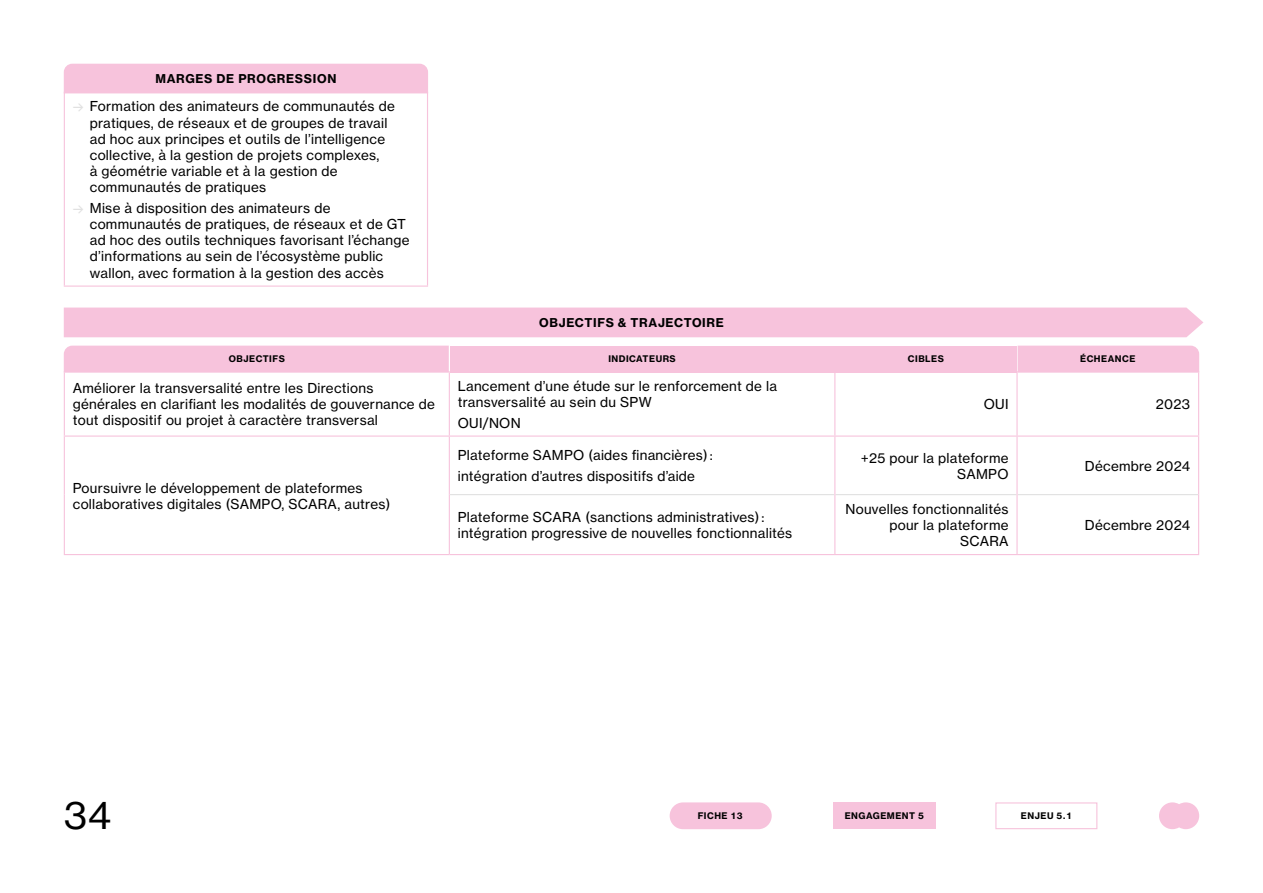
<style>
.page{position:relative;width:1263px;height:893px;background:#fff}
.page>*{position:absolute;margin:0;border:0;box-sizing:border-box;transform-origin:0 0}
.t1{font:36px "N Haas Grotesk TX Pro 55 Rg";color:#000}
.t2{font:13.5px/16.2px "N Haas Grotesk TX Pro 55 Rg";letter-spacing:.02em;color:#000}
.t3{font:12px "N Haas Grotesk TX Pro 75 Bd";letter-spacing:.055em;color:#000}
.t4{font:9px "N Haas Grotesk TX Pro 75 Bd";letter-spacing:.055em;color:#000}
.s1{font-family:"Suisse Intl";color:#e1e1e1}
</style>
<div class="page">
<hr style="left:64px;top:93px;width:1px;height:193px;background:#f7c3dc">
<hr style="left:427px;top:93px;width:1px;height:193px;background:#f7c3dc">
<hr style="left:64px;top:286px;width:364px;height:1px;background:#f7c3dc">
<div style="left:64px;top:64px;width:364px;height:29px;background:#f7c3dc"></div>
<div style="left:64px;top:308px;width:1139px;height:29px;background:#f7c3dc"></div>
<hr style="left:449px;top:372px;width:1px;height:63px;background:#f7c3dc">
<hr style="left:834px;top:372px;width:1px;height:63px;background:#f7c3dc">
<hr style="left:1016px;top:372px;width:1px;height:63px;background:#f7c3dc">
<hr style="left:64px;top:435px;width:385px;height:2px;background:#f7c3dc">
<hr style="left:449px;top:435px;width:386px;height:2px;background:#f7c3dc">
<hr style="left:449px;top:437px;width:1px;height:58px;background:#f7c3dc">
<hr style="left:835px;top:435px;width:182px;height:2px;background:#f7c3dc">
<hr style="left:1017px;top:435px;width:182px;height:2px;background:#f7c3dc">
<hr style="left:449px;top:495px;width:1px;height:59px;background:#f7c3dc">
<hr style="left:64px;top:372px;width:1px;height:63px;background:#f7c3dc">
<hr style="left:449px;top:371px;width:386px;height:1px;background:#f7c3dc">
<hr style="left:835px;top:371px;width:182px;height:1px;background:#f7c3dc">
<hr style="left:1198px;top:372px;width:1px;height:63px;background:#f7c3dc">
<hr style="left:64px;top:437px;width:1px;height:58px;background:#f7c3dc">
<hr style="left:1198px;top:437px;width:1px;height:58px;background:#f7c3dc">
<hr style="left:64px;top:495px;width:1px;height:59px;background:#f7c3dc">
<hr style="left:1198px;top:495px;width:1px;height:59px;background:#f7c3dc">
<hr style="left:64px;top:554px;width:385px;height:1px;background:#f7c3dc">
<hr style="left:449px;top:554px;width:386px;height:1px;background:#f7c3dc">
<hr style="left:835px;top:554px;width:182px;height:1px;background:#f7c3dc">
<hr style="left:1017px;top:554px;width:182px;height:1px;background:#f7c3dc">
<hr style="left:450px;top:494px;width:384px;height:1px;background:#e1e1e1">
<hr style="left:835px;top:494px;width:181px;height:1px;background:#e1e1e1">
<hr style="left:1017px;top:494px;width:181px;height:1px;background:#e1e1e1">
<hr style="left:834px;top:437px;width:1px;height:58px;background:#f7c3dc">
<hr style="left:1016px;top:437px;width:1px;height:58px;background:#f7c3dc">
<hr style="left:834px;top:495px;width:1px;height:59px;background:#f7c3dc">
<hr style="left:1016px;top:495px;width:1px;height:59px;background:#f7c3dc">
<div style="left:64px;top:346px;width:385px;height:26px;background:#f7c3dc"></div>
<div style="left:450px;top:346px;width:384px;height:26px;background:#f7c3dc"></div>
<div style="left:835px;top:346px;width:181px;height:26px;background:#f7c3dc"></div>
<div style="left:1017px;top:346px;width:182px;height:26px;background:#f7c3dc"></div>
<div style="left:833px;top:802px;width:102px;height:27px;background:#f7c3dc"></div>
<div style="left:995px;top:802px;width:102px;height:27px;border:1px solid #f7c3dc"></div>
<svg style="left:1159px;top:802px;width:40px;height:27px"></svg>
<div style="left:670px;top:802px;width:102px;height:27px;background:#f7c3dc;border-radius:13px"></div>
<p class="t3" style="left:155px;top:71px;width:182px">MARGES DE PROGRESSION</p>
<p class="t2" style="left:90px;top:98px;width:306px;text-indent:-17px"><span class="s1">→</span> Formation des animateurs de communautés de pratiques, de réseaux et de groupes de travail ad hoc aux principes et outils de l’intelligence collective, à la gestion de projets complexes,<br>à géométrie variable et à la gestion de communautés de pratiques</p>
<p class="t2" style="left:90px;top:200px;width:321px;text-indent:-17px"><span class="s1">→</span> Mise à disposition des animateurs de communautés de pratiques, de réseaux et de GT ad hoc des outils techniques favorisant l’échange d’informations au sein de l’écosystème public wallon, avec formation à la gestion des accès</p>
<p class="t3" style="left:539px;top:315px;width:186px">OBJECTIFS &amp; TRAJECTOIRE</p>
<p class="t4" style="left:229px;top:353px;width:58px">OBJECTIFS</p>
<p class="t4" style="left:608px;top:353px;width:69px">INDICATEURS</p>
<p class="t4" style="left:908px;top:353px;width:38px">CIBLES</p>
<p class="t4" style="left:1080px;top:353px;width:57px">ÉCHEANCE</p>
<p class="t2" style="left:73px;top:380px;width:364px">Améliorer la transversalité entre les Directions générales en clarifiant les modalités de gouvernance de tout dispositif ou projet à caractère transversal</p>
<p class="t2" style="left:458px;top:378px;width:321px">Lancement d’une étude sur le renforcement de la transversalité au sein du SPW</p>
<p class="t2" style="left:984px;top:396px;width:26px">OUI</p>
<p class="t2" style="left:1156px;top:396px;width:36px">2023</p>
<p class="t2" style="left:458px;top:414px;width:64px">OUI/NON</p>
<p class="t2" style="left:73px;top:479px;width:319px">Poursuivre le développement de plateformes collaboratives digitales (SAMPO, SCARA, autres)</p>
<p class="t2" style="left:458px;top:445px;width:256px;line-height:20.4px">Plateforme SAMPO (aides financières) : intégration d’autres dispositifs d’aide</p>
<p class="t2" style="left:861px;top:449px;width:149px;text-align:right">+25 pour la plateforme<br>SAMPO</p>
<p class="t2" style="left:1085px;top:458px;width:107px">Décembre 2024</p>
<p class="t2" style="left:458px;top:509px;width:336px">Plateforme SCARA (sanctions administratives) : intégration progressive de nouvelles fonctionnalités</p>
<p class="t2" style="left:845px;top:501px;width:165px;text-align:right">Nouvelles fonctionnalités pour la plateforme<br>SCARA</p>
<p class="t2" style="left:1085px;top:517px;width:107px">Décembre 2024</p>
<h1 class="t1" style="left:64px;top:794px;width:49px">34</h1>
<p class="t4" style="left:698px;top:810px;width:46px">FICHE 13</p>
<p class="t4" style="left:845px;top:810px;width:81px">ENGAGEMENT 5</p>
<p class="t4" style="left:1021px;top:810px;width:52px">ENJEU 5.1</p>
</div>
